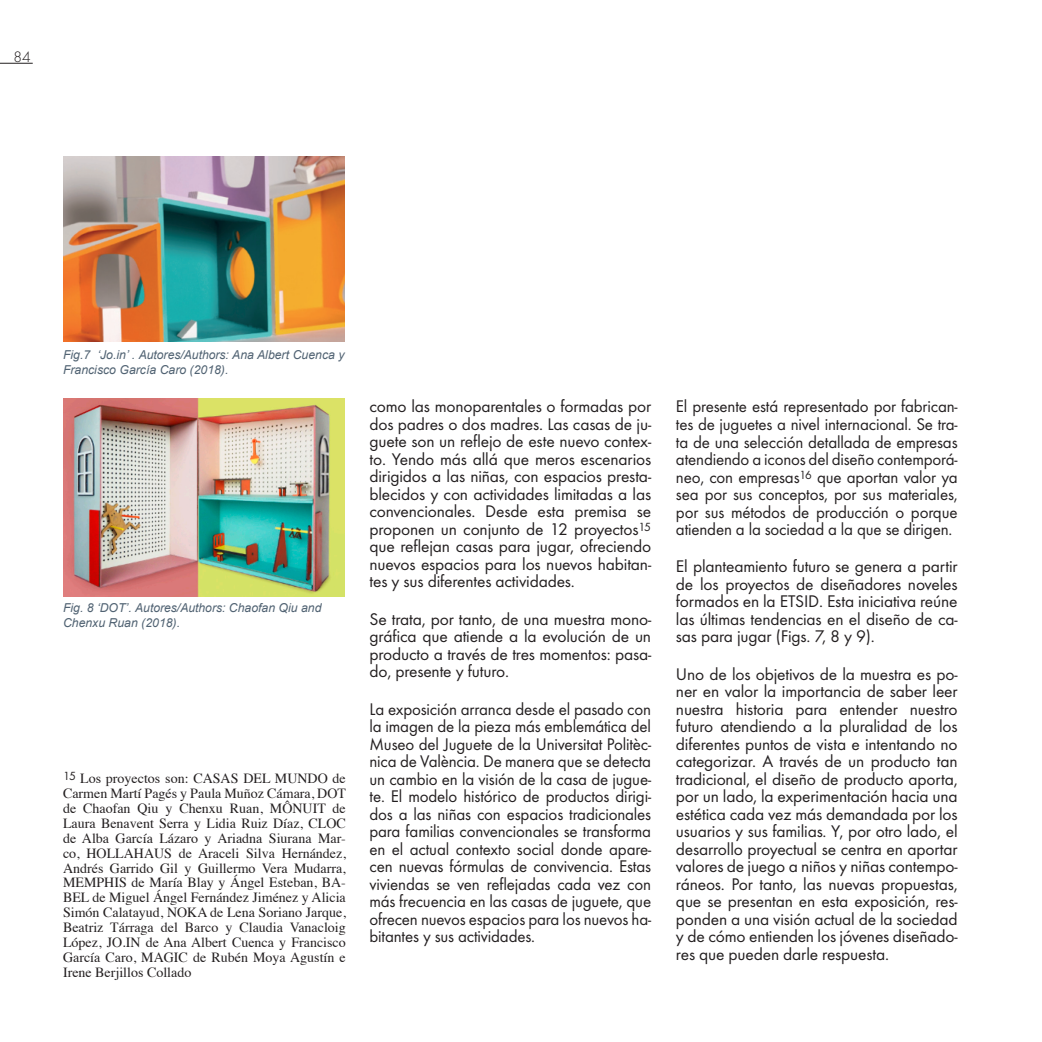
<style>
.page{position:relative;width:1042px;height:1042px;background:#fff}
.page>*{position:absolute;margin:0;border:0;box-sizing:border-box;transform-origin:0 0}
.PARRAFO_LIBRO_ALL_AB{font:17.5px/17.5px "Futura T";letter-spacing:-.01em;color:#231f20;text-align:justify}
.t1{font:300 15.75px "Futura PT";color:#231f20}
.t2{font:14px/14.9px "Times";color:#231f20;text-align:justify}
.PARRAFO_PIE_DE_FOTO{font:italic 12.25px/14.7px "Arial";color:#506272}
</style>
<div class="page">
<hr style="left:0;top:63px;width:33px;height:1px;background:#231f20">
<img style="left:63px;top:156px;width:282px;height:185px">
<img style="left:63px;top:399px;width:282px;height:198px">
<p class="t1" style="left:14px;top:47px;width:19px">84</p>
<p class="PARRAFO_PIE_DE_FOTO" style="left:63px;top:347px;width:283px">Fig.7 ‘Jo.in’ . Autores/Authors: Ana Albert Cuenca y<br>Francisco García Caro (2018).</p>
<p class="PARRAFO_PIE_DE_FOTO" style="left:63px;top:600px;width:260px">Fig. 8 ‘DOT’. Autores/Authors: Chaofan Qiu and<br>Chenxu Ruan (2018).</p>
<p class="t2" style="left:63px;top:770px;width:285px"><sup>15</sup> Los proyectos son: CASAS DEL MUNDO de Carmen Martí Pagés y Paula Muñoz Cámara, DOT de Chaofan Qiu y Chenxu Ruan, MÔNUIT de Laura Benavent Serra y Lidia Ruiz Díaz, CLOC de Alba García Lázaro y Ariadna Siurana Mar&shy;co, HOLLAHAUS de Araceli Silva Hernández, Andrés Garrido Gil y Guillermo Vera Mudarra, MEMPHIS de María Blay y Ángel Esteban, BA-BEL de Miguel Ángel Fernández Jiménez y Alicia Simón Calatayud, NOKA de Lena Soriano Jarque, Beatriz Tárraga del Barco y Claudia Vanacloig López, JO.IN de Ana Albert Cuenca y Francisco García Caro, MAGIC de Rubén Moya Agustín e Irene Berjillos Collado</p>
<p class="PARRAFO_LIBRO_ALL_AB" style="left:369px;top:397px;width:283px">como las monoparentales o formadas por dos padres o dos madres. Las casas de ju&shy;guete son un reflejo de este nuevo contex&shy;to. Yendo más allá que meros escenarios dirigidos a las niñas, con espacios presta&shy;blecidos y con actividades limitadas a las convencionales. Desde esta premisa se proponen un conjunto de 12 proyectos<sup>15 </sup>que reflejan casas para jugar, ofreciendo nuevos espacios para los nuevos habitan&shy;tes y sus diferentes actividades.</p>
<p class="PARRAFO_LIBRO_ALL_AB" style="left:369px;top:610px;width:283px">Se trata, por tanto, de una muestra mono&shy;gráfica que atiende a la evolución de un producto a través de tres momentos: pasa&shy;do, presente y futuro.</p>
<p class="PARRAFO_LIBRO_ALL_AB" style="left:369px;top:700px;width:283px">La exposición arranca desde el pasado con la imagen de la pieza más emblemática del Museo del Juguete de la Universitat Politèc&shy;nica de València. De manera que se detecta un cambio en la visión de la casa de jugue&shy;te. El modelo histórico de productos dirigi&shy;dos a las niñas con espacios tradicionales para familias convencionales se transforma en el actual contexto social donde apare&shy;cen nuevas fórmulas de convivencia. Estas viviendas se ven reflejadas cada vez con más frecuencia en las casas de juguete, que ofrecen nuevos espacios para los nuevos ha&shy;bitantes y sus actividades.</p>
<p class="PARRAFO_LIBRO_ALL_AB" style="left:676px;top:398px;width:283px">El presente está representado por fabrican&shy;tes de juguetes a nivel internacional. Se tra&shy;ta de una selección detallada de empresas atendiendo a iconos del diseño contemporá&shy;neo, con empresas<sup>16</sup> que aportan valor ya sea por sus conceptos, por sus materiales, por sus métodos de producción o porque atienden a la sociedad a la que se dirigen.</p>
<p class="PARRAFO_LIBRO_ALL_AB" style="left:676px;top:558px;width:283px">El planteamiento futuro se genera a partir de los proyectos de diseñadores noveles formados en la ETSID. Esta iniciativa reúne las últimas tendencias en el diseño de ca&shy;sas para jugar (Figs. 7, 8 y 9).</p>
<p class="PARRAFO_LIBRO_ALL_AB" style="left:676px;top:665px;width:283px">Uno de los objetivos de la muestra es po&shy;ner en valor la importancia de saber leer nuestra historia para entender nuestro futuro atendiendo a la pluralidad de los diferentes puntos de vista e intentando no categorizar. A través de un producto tan tradicional, el diseño de producto aporta, por un lado, la experimentación hacia una estética cada vez más demandada por los usuarios y sus familias. Y, por otro lado, el desarrollo proyectual se centra en aportar valores de juego a niños y niñas contempo&shy;ráneos. Por tanto, las nuevas propuestas, que se presentan en esta exposición, res&shy;ponden a una visión actual de la sociedad y de cómo entienden los jóvenes diseñado&shy;res que pueden darle respuesta.</p>
</div>
